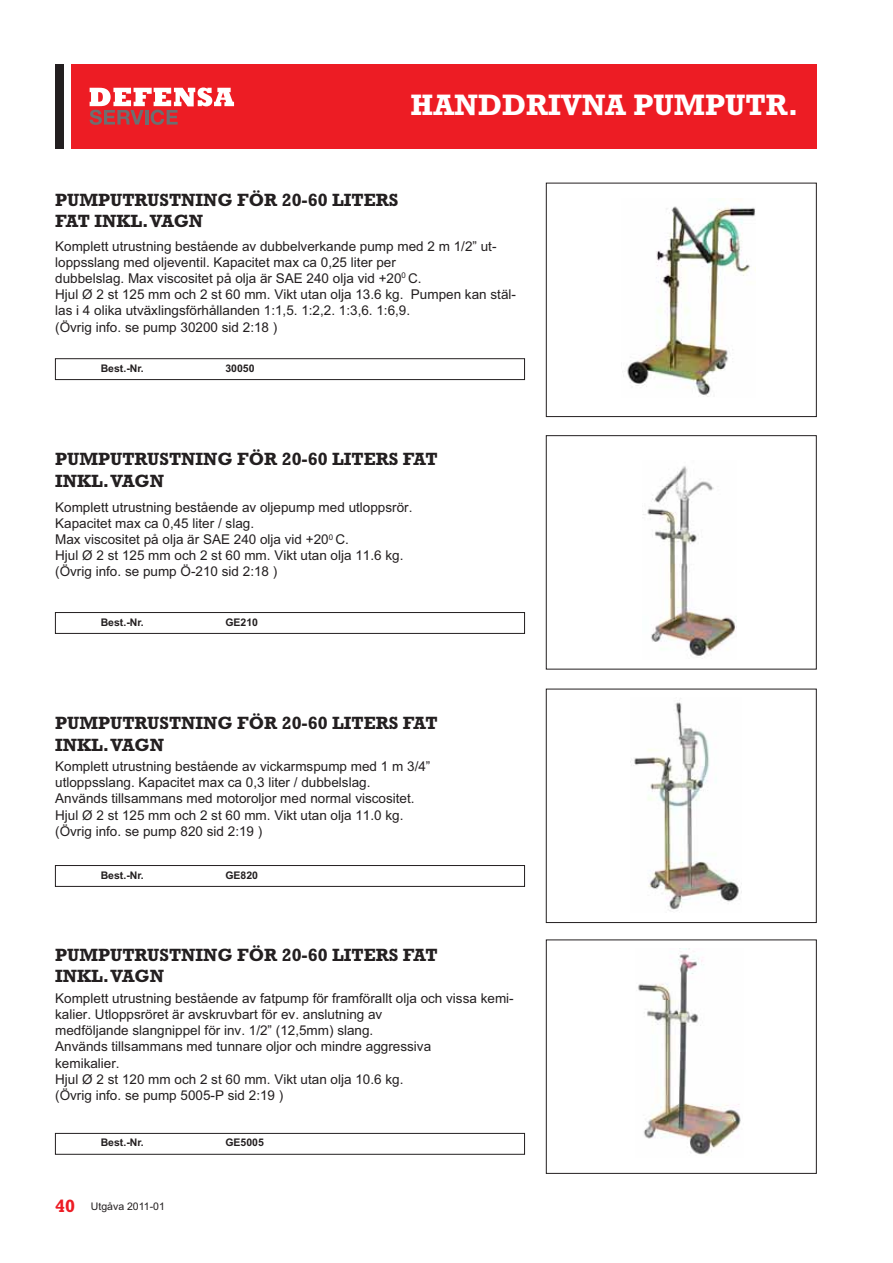
<style>
.page{position:relative;width:893px;height:1263px;background:#fff}
.page>*{position:absolute;margin:0;border:0;box-sizing:border-box;transform-origin:0 0}
.t1{font:700 30px "Rockwell";color:#fff}
.t2{font:700 18px/21.6px "Rockwell";color:#231f20}
.t3{font:13.5px/16.2px "Arial";color:#231f20}
.t4{font:700 10.5px "Arial";color:#231f20}
.t5{font:10.5px "Arial";color:#231f20}
.s1{font-family:"Rockwell";font-weight:700;font-size:18px;color:#ed1c24}
</style>
<div class="page">
<div style="left:71px;top:64px;width:745px;height:85px;background:#ed1c24"></div>
<div style="left:55px;top:64px;width:9px;height:85px;background:#231f20"></div>
<svg style="left:90px;top:87px;width:144px;height:38px"></svg>
<div style="left:546px;top:183px;width:270px;height:234px;border:1px solid #231f20"></div>
<div style="left:55px;top:359px;width:470px;height:21px;border:1px solid #231f20"></div>
<img style="left:623px;top:206px;width:133px;height:191px">
<div style="left:55px;top:612px;width:470px;height:22px;border:1px solid #231f20"></div>
<svg style="left:546px;top:435px;width:271px;height:739px"></svg>
<div style="left:55px;top:865px;width:470px;height:22px;border:1px solid #231f20"></div>
<div style="left:55px;top:1133px;width:470px;height:21px;border:1px solid #231f20"></div>
<h1 class="t1" style="left:410px;top:95px;width:389px">HANDDRIVNA PUMPUTR.</h1>
<h2 class="t2" style="left:55px;top:191px;width:345px">PUMPUTRUSTNING FÖR 20-60 LITERS<br>FAT INKL. VAGN</h2>
<p class="t3" style="left:55px;top:239px;width:462px">Komplett utrustning bestående av dubbelverkande pump med 2 m 1/2” ut&shy;loppsslang med oljeventil. Kapacitet max ca 0,25 liter per<br>dubbelslag. Max viscositet på olja är SAE 240 olja vid +20<sup>0</sup> C.<br>Hjul Ø 2 st 125 mm och 2 st 60 mm. Vikt utan olja 13.6 kg. Pumpen kan stäl&shy;las i 4 olika utväxlingsförhållanden 1:1,5. 1:2,2. 1:3,6. 1:6,9.<br>(Övrig info. se pump 30200 sid 2:18 )</p>
<p class="t4" style="left:101px;top:362px;width:45px">Best.-Nr.</p>
<p class="t4" style="left:225px;top:362px;width:31px">30050</p>
<h2 class="t2" style="left:55px;top:450px;width:384px">PUMPUTRUSTNING FÖR 20-60 LITERS FAT<br>INKL. VAGN</h2>
<p class="t3" style="left:55px;top:500px;width:359px">Komplett utrustning bestående av oljepump med utloppsrör.<br>Kapacitet max ca 0,45 liter / slag.<br>Max viscositet på olja är SAE 240 olja vid +20<sup>0</sup> C.<br>Hjul Ø 2 st 125 mm och 2 st 60 mm. Vikt utan olja 11.6 kg. (Övrig info. se pump Ö-210 sid 2:18 )</p>
<p class="t4" style="left:101px;top:616px;width:45px">Best.-Nr.</p>
<p class="t4" style="left:225px;top:616px;width:34px">GE210</p>
<h2 class="t2" style="left:55px;top:714px;width:384px">PUMPUTRUSTNING FÖR 20-60 LITERS FAT<br>INKL. VAGN</h2>
<p class="t3" style="left:55px;top:759px;width:377px">Komplett utrustning bestående av vickarmspump med 1 m 3/4” utloppsslang. Kapacitet max ca 0,3 liter / dubbelslag.<br>Används tillsammans med motoroljor med normal viscositet.<br>Hjul Ø 2 st 125 mm och 2 st 60 mm. Vikt utan olja 11.0 kg. (Övrig info. se pump 820 sid 2:19 )</p>
<p class="t4" style="left:101px;top:869px;width:45px">Best.-Nr.</p>
<p class="t4" style="left:225px;top:869px;width:34px">GE820</p>
<h2 class="t2" style="left:55px;top:946px;width:384px">PUMPUTRUSTNING FÖR 20-60 LITERS FAT<br>INKL. VAGN</h2>
<p class="t3" style="left:55px;top:991px;width:460px">Komplett utrustning bestående av fatpump för framförallt olja och vissa kemi&shy;kalier. Utloppsröret är avskruvbart för ev. anslutning av<br>medföljande slangnippel för inv. 1/2” (12,5mm) slang.<br>Används tillsammans med tunnare oljor och mindre aggressiva<br>kemikalier.<br>Hjul Ø 2 st 120 mm och 2 st 60 mm. Vikt utan olja 10.6 kg.<br>(Övrig info. se pump 5005-P sid 2:19 )</p>
<p class="t4" style="left:101px;top:1137px;width:45px">Best.-Nr.</p>
<p class="t4" style="left:225px;top:1137px;width:40px">GE5005</p>
<p class="t5" style="left:55px;top:1202px;width:111px"><span class="s1">40</span> Utgåva 2011-01</p>
</div>
